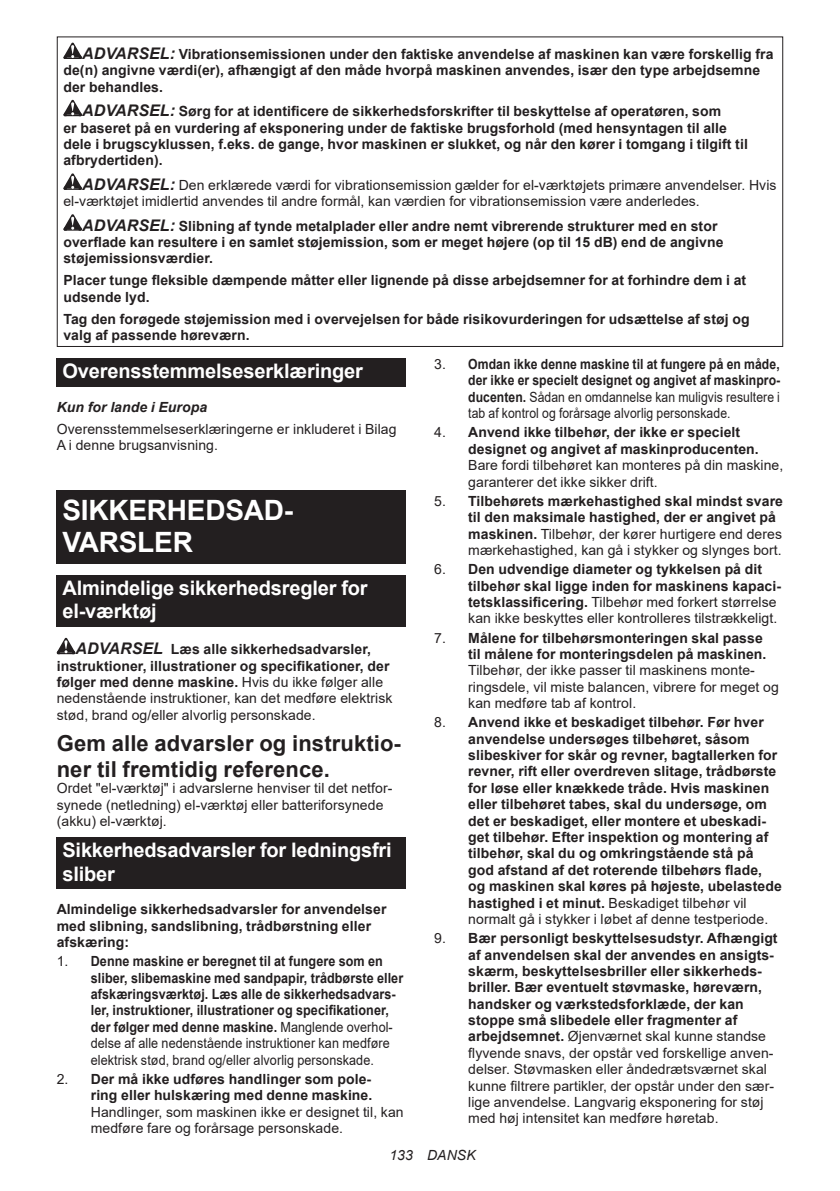
<style>
.page{position:relative;width:840px;height:1191px;background:#fff}
.page>*{position:absolute;margin:0;border:0;box-sizing:border-box;transform-origin:0 0}
.t1{font:700 28px/32.8px "Arial";letter-spacing:-.01em;color:#fff}
.t2{font:700 22px/25.8px "Arial";letter-spacing:.005em;color:#231f20}
.t3{font:700 20px/23.4px "Arial";letter-spacing:-.01em;color:#fff}
.t4{font:700 14px/16.4px "Arial";letter-spacing:.005em;color:#231f20}
.t5{font:14px/16.4px "Arial";letter-spacing:.005em;color:#231f20}
.t6{font:700 14px/16.4px "Arial";letter-spacing:.005em;color:#231f20;scale:.9 1}
.t7{font:700 14px/16.4px "Arial";letter-spacing:.005em;color:#231f20;text-align:justify;scale:.87 1}
.t8{font:italic 700 14px "Arial";letter-spacing:.005em;color:#231f20}
.t9{font:italic 14px "Arial";letter-spacing:.005em;color:#231f20}
.s1{font-style:italic;font-size:16px}
.s2{font-weight:700;font-style:italic;font-size:16px}
.s3{font-weight:400}
.s4{font-weight:700}
</style>
<div class="page">
<svg style="left:63px;top:43px;width:19px;height:16px"></svg>
<svg style="left:63px;top:100px;width:19px;height:16px"></svg>
<svg style="left:63px;top:173px;width:19px;height:17px"></svg>
<svg style="left:63px;top:214px;width:19px;height:17px"></svg>
<div style="left:57px;top:358px;width:348px;height:29px;background:#231f20"></div>
<div style="left:57px;top:490px;width:348px;height:73px;background:#231f20"></div>
<div style="left:57px;top:575px;width:348px;height:52px;background:#231f20"></div>
<svg style="left:57px;top:638px;width:18px;height:16px"></svg>
<div style="left:57px;top:837px;width:348px;height:52px;background:#231f20"></div>
<p class="t4" style="left:63px;top:46px;width:711px;text-indent:19px"><span class="s1">ADVARSEL:</span> Vibrationsemissionen under den faktiske anvendelse af maskinen kan være forskellig fra de(n) angivne værdi(er), afhængigt af den måde hvorpå maskinen anvendes, især den type arbejdsemne der behandles.</p>
<p class="t4" style="left:63px;top:103px;width:685px;text-indent:19px"><span class="s1">ADVARSEL:</span> Sørg for at identificere de sikkerhedsforskrifter til beskyttelse af operatøren, som<br>er baseret på en vurdering af eksponering under de faktiske brugsforhold (med hensyntagen til alle dele i brugscyklussen, f.eks. de gange, hvor maskinen er slukket, og når den kører i tomgang i tilgift til afbrydertiden).</p>
<p class="t5" style="left:63px;top:177px;width:714px;text-indent:19px"><span class="s2">ADVARSEL:</span> Den erklærede værdi for vibrationsemission gælder for el-værktøjets primære anvendelser. Hvis el-værktøjet imidlertid anvendes til andre formål, kan værdien for vibrationsemission være anderledes.</p>
<p class="t4" style="left:63px;top:218px;width:661px;text-indent:19px"><span class="s1">ADVARSEL:</span> Slibning af tynde metalplader eller andre nemt vibrerende strukturer med en stor overflade kan resultere i en samlet støjemission, som er meget højere (op til 15 dB) end de angivne støjemissionsværdier.</p>
<p class="t4" style="left:63px;top:272px;width:684px">Placer tunge fleksible dæmpende måtter eller lignende på disse arbejdsemner for at forhindre dem i at udsende lyd.</p>
<p class="t4" style="left:63px;top:311px;width:687px">Tag den forøgede støjemission med i overvejelsen for både risikovurderingen for udsættelse af støj og valg af passende høreværn.</p>
<h3 class="t3" style="left:62px;top:360px;width:302px">Overensstemmelseserklæringer</h3>
<p class="t8" style="left:57px;top:397px;width:152px">Kun for lande i Europa</p>
<p class="t5" style="left:57px;top:420px;width:341px">Overensstemmelseserklæringerne er inkluderet i Bilag<br>A i denne brugsanvisning.</p>
<p class="t7" style="left:468px;top:356px;width:360px;text-indent:-34px"><span class="s3">3.</span> Omdan ikke denne maskine til at fungere på en måde, der ikke er specielt designet og angivet af maskinpro&shy;ducenten. <span class="s3">Sådan en omdannelse kan muligvis resultere i tab af kontrol og forårsage alvorlig personskade.</span></p>
<p class="t4" style="left:468px;top:424px;width:292px;text-indent:-34px"><span class="s3">4.</span> Anvend ikke tilbehør, der ikke er specielt designet og angivet af maskinproducenten.</p>
<p class="t5" style="left:468px;top:457px;width:316px">Bare fordi tilbehøret kan monteres på din maskine, garanterer det ikke sikker drift.</p>
<p class="t4" style="left:468px;top:493px;width:316px;text-indent:-34px"><span class="s3">5.</span> Tilbehørets mærkehastighed skal mindst svare til den maksimale hastighed, der er angivet på maskinen. <span class="s3">Tilbehør, der kører hurtigere end deres mærkehastighed, kan gå i stykker og slynges bort.</span></p>
<p class="t4" style="left:468px;top:561px;width:314px;text-indent:-34px"><span class="s3">6.</span> Den udvendige diameter og tykkelsen på dit tilbehør skal ligge inden for maskinens kapaci&shy;tetsklassificering. <span class="s3">Tilbehør med forkert størrelse kan ikke beskyttes eller kontrolleres tilstrækkeligt.</span></p>
<p class="t4" style="left:434px;top:629px;width:333px;text-align:right"><span class="s3">7.</span> Målene for tilbehørsmonteringen skal passe til målene for monteringsdelen på maskinen.</p>
<p class="t5" style="left:468px;top:662px;width:312px">Tilbehør, der ikke passer til maskinens monte&shy;ringsdele, vil miste balancen, vibrere for meget og kan medføre tab af kontrol.</p>
<p class="t4" style="left:468px;top:714px;width:315px;text-indent:-34px"><span class="s3">8.</span> Anvend ikke et beskadiget tilbehør. Før hver anvendelse undersøges tilbehøret, såsom slibeskiver for skår og revner, bagtallerken for revner, rift eller overdreven slitage, trådbørste for løse eller knækkede tråde. Hvis maskinen eller tilbehøret tabes, skal du undersøge, om det er beskadiget, eller montere et ubeskadi&shy;get tilbehør. Efter inspektion og montering af tilbehør, skal du og omkringstående stå på god afstand af det roterende tilbehørs flade, og maskinen skal køres på højeste, ubelastede hastighed i et minut. <span class="s3">Beskadiget tilbehør vil normalt gå i stykker i løbet af denne testperiode.</span></p>
<p class="t4" style="left:468px;top:930px;width:311px;text-indent:-34px"><span class="s3">9.</span> Bær personligt beskyttelsesudstyr. Afhængigt af anvendelsen skal der anvendes en ansigts&shy;skærm, beskyttelsesbriller eller sikkerheds&shy;briller. Bær eventuelt støvmaske, høreværn, handsker og værkstedsforklæde, der kan stoppe små slibedele eller fragmenter af arbejdsemnet. <span class="s3">Øjenværnet skal kunne standse flyvende snavs, der opstår ved forskellige anven&shy;delser. Støvmasken eller åndedrætsværnet skal kunne filtrere partikler, der opstår under den sær&shy;lige anvendelse. Langvarig eksponering for støj med høj intensitet kan medføre høretab.</span></p>
<h1 class="t1" style="left:62px;top:493px;width:232px">SIKKERHEDSAD-<br>VARSLER</h1>
<h3 class="t3" style="left:62px;top:576px;width:307px">Almindelige sikkerhedsregler for el-værktøj</h3>
<p class="t5" style="left:57px;top:641px;width:337px;text-indent:19px"><span class="s2">ADVARSEL</span> <span class="s4">Læs alle sikkerhedsadvarsler, instruktioner, illustrationer og specifikationer, der følger med denne maskine.</span> Hvis du ikke følger alle nedenstående instruktioner, kan det medføre elektrisk stød, brand og/eller alvorlig personskade.</p>
<h2 class="t2" style="left:57px;top:731px;width:345px">Gem alle advarsler og instruktio&shy;ner til fremtidig reference.</h2>
<p class="t5" style="left:57px;top:780px;width:337px">Ordet "el-værktøj" i advarslerne henviser til det netfor&shy;synede (netledning) el-værktøj eller batteriforsynede (akku) el-værktøj.</p>
<h3 class="t3" style="left:62px;top:839px;width:331px">Sikkerhedsadvarsler for ledningsfri sliber</h3>
<p class="t4" style="left:57px;top:901px;width:331px">Almindelige sikkerhedsadvarsler for anvendelser med slibning, sandslibning, trådbørstning eller afskæring:</p>
<p class="t6" style="left:91px;top:953px;width:348px;text-indent:-34px"><span class="s3">1.</span> Denne maskine er beregnet til at fungere som en sliber, slibemaskine med sandpapir, trådbørste eller afskæringsværktøj. Læs alle de sikkerhedsadvars&shy;ler, instruktioner, illustrationer og specifikationer, der følger med denne maskine. <span class="s3">Manglende overhol&shy;delse af alle nedenstående instruktioner kan medføre elektrisk stød, brand og/eller alvorlig personskade.</span></p>
<p class="t4" style="left:57px;top:1070px;width:317px;text-align:right"><span class="s3">2.</span> Der må ikke udføres handlinger som pole&shy;ring eller hulskæring med denne maskine.</p>
<p class="t5" style="left:91px;top:1103px;width:314px">Handlinger, som maskinen ikke er designet til, kan medføre fare og forårsage personskade.</p>
<p class="t9" style="left:389px;top:1146px;width:88px">133 DANSK</p>
</div>
